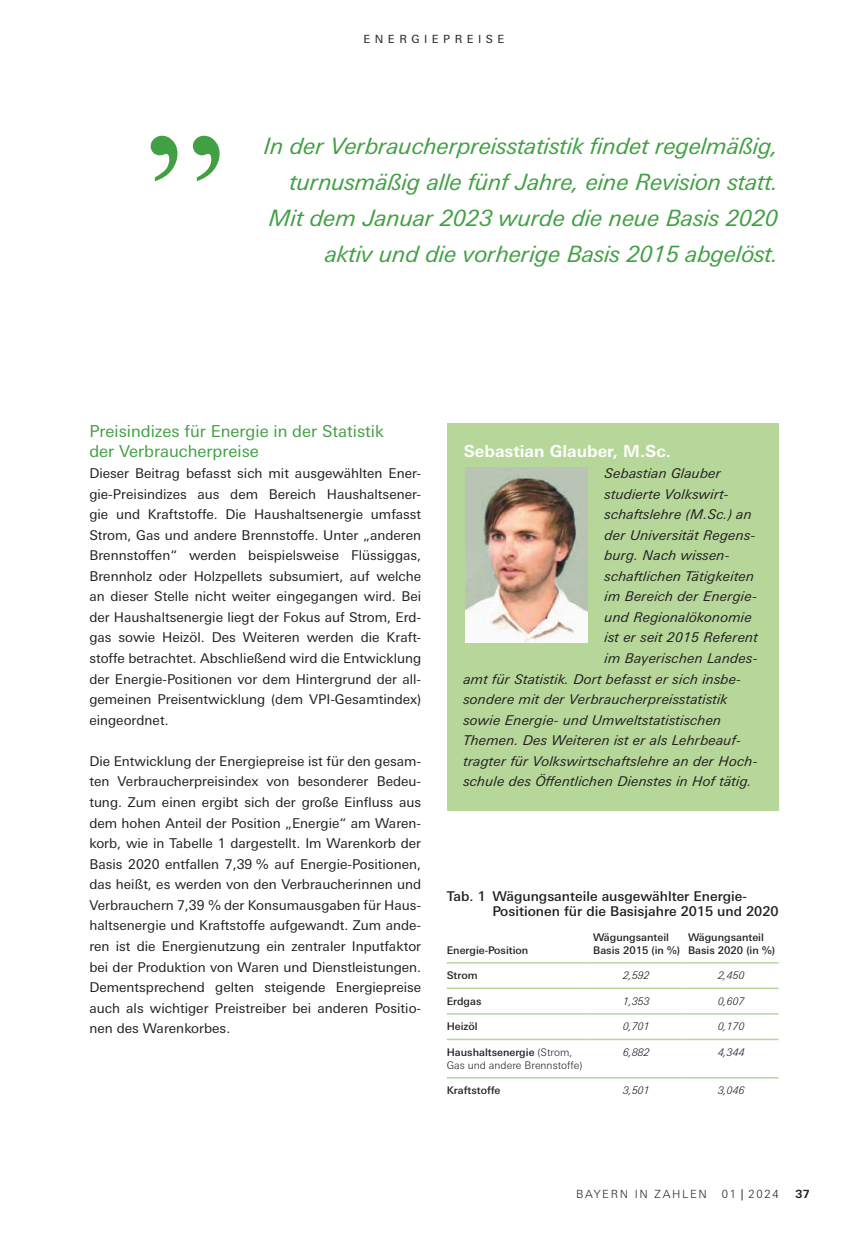
<style>
.page{position:relative;width:868px;height:1234px;background:#fff}
.page>*{position:absolute;margin:0;border:0;box-sizing:border-box;transform-origin:0 0}
.t1{font:italic 22.5px/36px "Univers Next Pro";color:#42a044;text-align:right}
.t2{font:16.5px/20.5px "Univers Next Pro Regular 20";color:#42a044}
.t3{font:16.5px "Univers Next Pro Bold 7";color:#fff}
.t4{font:13.5px/20.5px "Univers Next Pro Regular 20";color:#231f20;text-align:justify}
.t5{font:italic 13.5px "Univers Next Pro";letter-spacing:.02em;color:#231f20}
.t6{font:13.5px/14.7px "Univers Next Pro Medium 6";color:#231f20}
.t7{font:11.25px "Univers Next Pro Light 17";letter-spacing:.15em;color:#231f20}
.t8{font:11.25px "Univers Next Pro Regular 22";letter-spacing:.4em;color:#231f20}
.t9{font:11.25px "Univers Next Pro Bold 7";color:#231f20}
.t10{font:10.5px/13.5px "Univers Next Pro Medium 6";color:#231f20}
.t11{font:10.5px "Univers Next Pro Light Italic 2";color:#231f20}
.t12{font:10.5px "Univers Next Pro Light 18";color:#231f20}
.s1{font-family:"Univers Next Pro Light 18"}
.s2{font-family:"Univers Next Pro Regular 22"}
</style>
<div class="page">
<div style="left:446px;top:423px;width:332px;height:387px;background:#b7d79a"></div>
<img style="left:465px;top:468px;width:122px;height:174px">
<svg style="left:151px;top:136px;width:68px;height:45px"></svg>
<hr style="left:446px;top:961px;width:142px;height:2px;background:#b7d79a">
<hr style="left:588px;top:961px;width:95px;height:2px;background:#b7d79a">
<hr style="left:683px;top:961px;width:95px;height:2px;background:#b7d79a">
<hr style="left:446px;top:987px;width:142px;height:1px;background:#b7d79a">
<hr style="left:588px;top:987px;width:95px;height:1px;background:#b7d79a">
<hr style="left:683px;top:987px;width:95px;height:1px;background:#b7d79a">
<hr style="left:446px;top:1012px;width:142px;height:2px;background:#b7d79a">
<hr style="left:588px;top:1012px;width:95px;height:2px;background:#b7d79a">
<hr style="left:683px;top:1012px;width:95px;height:2px;background:#b7d79a">
<hr style="left:446px;top:1038px;width:142px;height:1px;background:#b7d79a">
<hr style="left:588px;top:1038px;width:95px;height:1px;background:#b7d79a">
<hr style="left:683px;top:1038px;width:95px;height:1px;background:#b7d79a">
<hr style="left:446px;top:1076px;width:142px;height:2px;background:#b7d79a">
<hr style="left:588px;top:1076px;width:95px;height:2px;background:#b7d79a">
<hr style="left:683px;top:1076px;width:95px;height:2px;background:#b7d79a">
<p class="t8" style="left:363px;top:32px;width:142px">ENERGIEPREISE</p>
<h1 class="t1" style="left:264px;top:127px;width:516px">In der Verbraucherpreisstatistik findet regelmäßig, turnusmäßig alle fünf Jahre, eine Revision statt.<br>Mit dem Januar 2023 wurde die neue Basis 2020 aktiv und die vorherige Basis 2015 abgelöst.</h1>
<p class="t2" style="left:89px;top:420px;width:296px">Preisindizes für Energie in der Statistik der Verbraucherpreise</p>
<p class="t4" style="left:89px;top:463px;width:333px">Dieser Beitrag befasst sich mit ausgewählten Ener&shy;gie-Preisindizes aus dem Bereich Haushaltsener&shy;gie und Kraftstoffe. Die Haushaltsenergie umfasst Strom, Gas und andere Brennstoffe. Unter „anderen Brennstoffen“ werden beispielsweise Flüssiggas, Brennholz oder Holzpellets subsumiert, auf welche an dieser Stelle nicht weiter eingegangen wird. Bei der Haushaltsenergie liegt der Fokus auf Strom, Erd&shy;gas sowie Heizöl. Des Weiteren werden die Kraft&shy;stoffe betrachtet. Abschließend wird die Entwicklung der Energie-Positionen vor dem Hintergrund der all&shy;gemeinen Preisentwicklung (dem VPI-Gesamtindex) eingeordnet.</p>
<p class="t4" style="left:89px;top:750px;width:333px">Die Entwicklung der Energiepreise ist für den gesam&shy;ten Verbraucherpreisindex von besonderer Bedeu&shy;tung. Zum einen ergibt sich der große Einfluss aus dem hohen Anteil der Position „Energie“ am Waren&shy;korb, wie in Tabelle 1 dargestellt. Im Warenkorb der Basis 2020 entfallen 7,39 % auf Energie-Positionen, das heißt, es werden von den Verbraucherinnen und Verbrauchern 7,39 % der Konsumausgaben für Haus&shy;haltsenergie und Kraftstoffe aufgewandt. Zum ande&shy;ren ist die Energienutzung ein zentraler Inputfaktor bei der Produktion von Waren und Dienstleistungen.<br>Dementsprechend gelten steigende Energiepreise auch als wichtiger Preistreiber bei anderen Positio&shy;nen des Warenkorbes.</p>
<p class="t3" style="left:463px;top:441px;width:209px">Sebastian Glauber, M.Sc.</p>
<p class="t5" style="left:605px;top:465px;width:118px">Sebastian Glauber</p>
<p class="t5" style="left:605px;top:485px;width:125px">studierte Volkswirt-</p>
<p class="t5" style="left:605px;top:506px;width:149px">schaftslehre (M.Sc.) an</p>
<p class="t5" style="left:605px;top:526px;width:152px">der Universität Regens-</p>
<p class="t5" style="left:605px;top:547px;width:126px">burg. Nach wissen-</p>
<p class="t5" style="left:605px;top:568px;width:151px">schaftlichen Tätigkeiten</p>
<p class="t5" style="left:605px;top:588px;width:154px">im Bereich der Energie-</p>
<p class="t5" style="left:605px;top:609px;width:149px">und Regionalökonomie</p>
<p class="t5" style="left:605px;top:629px;width:155px">ist er seit 2015 Referent</p>
<p class="t5" style="left:605px;top:650px;width:154px">im Bayerischen Landes-</p>
<p class="t5" style="left:463px;top:670px;width:279px">amt für Statistik. Dort befasst er sich insbe-</p>
<p class="t5" style="left:463px;top:691px;width:266px">sondere mit der Verbraucherpreisstatistik</p>
<p class="t5" style="left:463px;top:711px;width:259px">sowie Energie- und Umweltstatistischen</p>
<p class="t5" style="left:463px;top:732px;width:279px">Themen. Des Weiteren ist er als Lehrbeauf-</p>
<p class="t5" style="left:463px;top:752px;width:295px">tragter für Volkswirtschaftslehre an der Hoch-</p>
<p class="t5" style="left:463px;top:773px;width:289px">schule des Öffentlichen Dienstes in Hof tätig.</p>
<p class="t6" style="left:492px;top:888px;width:287px;text-indent:-46px">Tab. 1 Wägungsanteile ausgewählter Energie-<br>Positionen für die Basisjahre 2015 und 2020</p>
<p class="t10" style="left:446px;top:943px;width:83px">Energie-Position</p>
<p class="t10" style="left:593px;top:930px;width:88px">Wägungsanteil<br>Basis 2015 (in %)</p>
<p class="t10" style="left:688px;top:930px;width:88px">Wägungsanteil<br>Basis 2020 (in %)</p>
<p class="t10" style="left:446px;top:968px;width:32px">Strom</p>
<p class="t11" style="left:623px;top:969px;width:28px">2,592</p>
<p class="t11" style="left:718px;top:969px;width:28px">2,450</p>
<p class="t10" style="left:446px;top:993px;width:36px">Erdgas</p>
<p class="t11" style="left:623px;top:994px;width:28px">1,353</p>
<p class="t11" style="left:718px;top:994px;width:28px">0,607</p>
<p class="t10" style="left:446px;top:1019px;width:32px">Heizöl</p>
<p class="t11" style="left:623px;top:1020px;width:28px">0,701</p>
<p class="t11" style="left:718px;top:1020px;width:28px">0,170</p>
<p class="t10" style="left:446px;top:1045px;width:127px">Haushaltsenergie <span class="s1">(Strom,</span></p>
<p class="t12" style="left:446px;top:1059px;width:137px">Gas und andere Brennstoffe)</p>
<p class="t11" style="left:623px;top:1045px;width:28px">6,882</p>
<p class="t11" style="left:718px;top:1045px;width:28px">4,344</p>
<p class="t10" style="left:446px;top:1083px;width:55px">Kraftstoffe</p>
<p class="t11" style="left:623px;top:1084px;width:28px">3,501</p>
<p class="t11" style="left:718px;top:1084px;width:28px">3,046</p>
<p class="t7" style="left:576px;top:1187px;width:132px">BAYERN IN ZAHLEN</p>
<p class="t7" style="left:721px;top:1187px;width:58px">01 <span class="s2">|</span> 2024</p>
<p class="t9" style="left:795px;top:1186px;width:16px">37</p>
</div>
